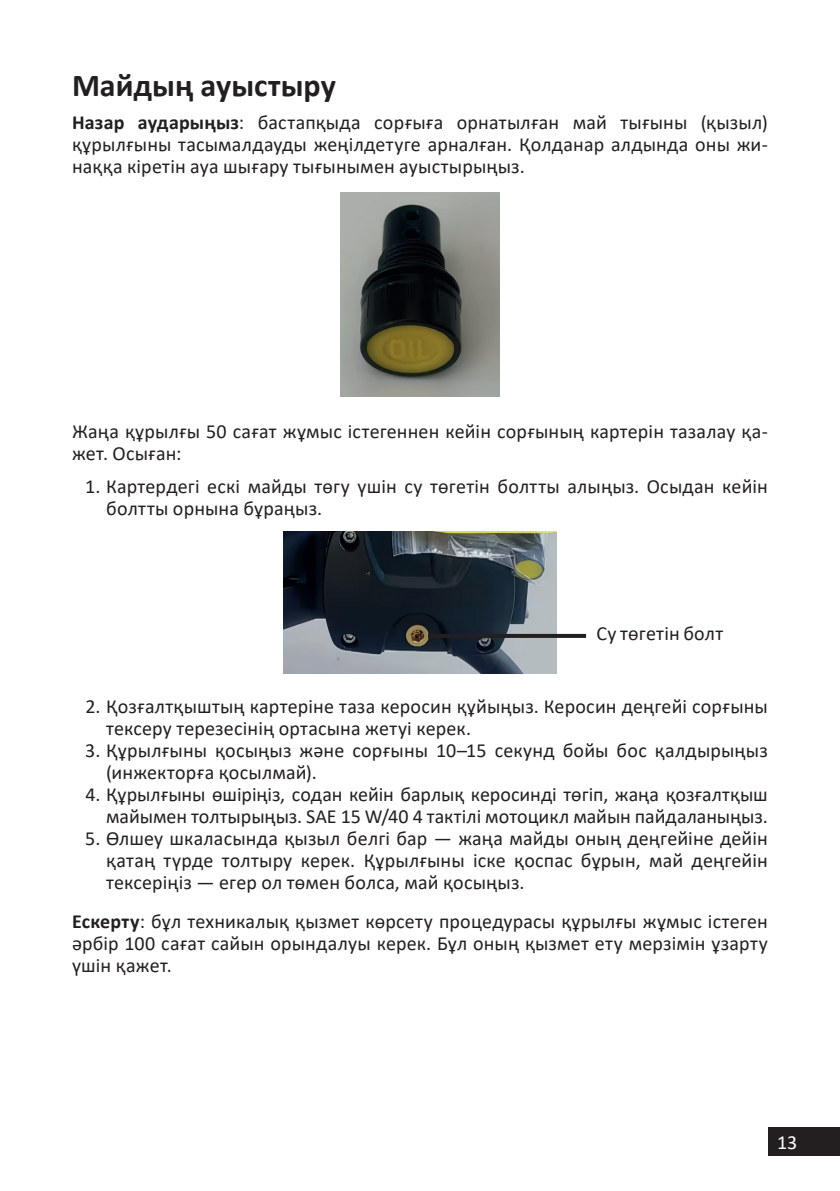
<style>
.page{position:relative;width:840px;height:1191px;background:#fff}
.page>*{position:absolute;margin:0;border:0;box-sizing:border-box;transform-origin:0 0}
.t1{font:700 32px "Calibri";color:#231f20}
.t2{font:20px/22px "Calibri";letter-spacing:.005em;color:#231f20}
.t3{font:20px "Calibri";color:#fff}
.s1{font-weight:700}
</style>
<div class="page">
<div style="left:767px;top:1126px;width:72px;height:29px;background:#231f20"></div>
<img style="left:341px;top:193px;width:158px;height:203px">
<img style="left:283px;top:532px;width:273px;height:141px">
<hr style="left:427px;top:634px;width:158px;height:4px;background:#231f20">
<h1 class="t1" style="left:72px;top:63px;width:265px">Майдың ауыстыру</h1>
<p class="t2" style="left:72px;top:111px;width:697px;text-align:justify"><span class="s1">Назар аударыңыз</span>: бастапқыда сорғыға орнатылған май тығыны (қызыл) құрылғыны тасымалдауды жеңілдетуге арналған. Қолданар алдында оны жи&shy;наққа кіретін ауа шығару тығынымен ауыстырыңыз.</p>
<p class="t2" style="left:72px;top:419px;width:697px">Жаңа құрылғы 50 сағат жұмыс істегеннен кейін сорғының картерін тазалау қа&shy;жет. Осыған:</p>
<p class="t2" style="left:106px;top:475px;width:663px;text-indent:-21px">1. Картердегі ескі майды төгу үшін су төгетін болтты алыңыз. Осыдан кейін болтты орнына бұраңыз.</p>
<p class="t2" style="left:596px;top:622px;width:128px">Су төгетін болт</p>
<p class="t2" style="left:106px;top:695px;width:663px;text-indent:-21px">2. Қозғалтқыштың картеріне таза керосин құйыңыз. Керосин деңгейі сорғыны тексеру терезесінің ортасына жетуі керек.</p>
<p class="t2" style="left:106px;top:739px;width:663px;text-indent:-21px">3. Құрылғыны қосыңыз және сорғыны 10–15 секунд бойы бос қалдырыңыз (инжекторға қосылмай).</p>
<p class="t2" style="left:86px;top:783px;width:683px;text-align:right">4. Құрылғыны өшіріңіз, содан кейін барлық керосинді төгіп, жаңа қозғалтқыш майымен толтырыңыз. SAE 15 W/40 4 тактілі мотоцикл майын пайдаланыңыз.</p>
<p class="t2" style="left:106px;top:827px;width:663px;text-align:justify;text-indent:-21px">5. Өлшеу шкаласында қызыл белгі бар — жаңа майды оның деңгейіне дейін қатаң түрде толтыру керек. Құрылғыны іске қоспас бұрын, май деңгейін тексеріңіз — егер ол төмен болса, май қосыңыз.</p>
<p class="t2" style="left:72px;top:910px;width:697px;text-align:justify"><span class="s1">Ескерту</span>: бұл техникалық қызмет көрсету процедурасы құрылғы жұмыс істеген әрбір 100 сағат сайын орындалуы керек. Бұл оның қызмет ету мерзімін ұзарту үшін қажет.</p>
<p class="t3" style="left:776px;top:1128px;width:22px">13</p>
</div>
